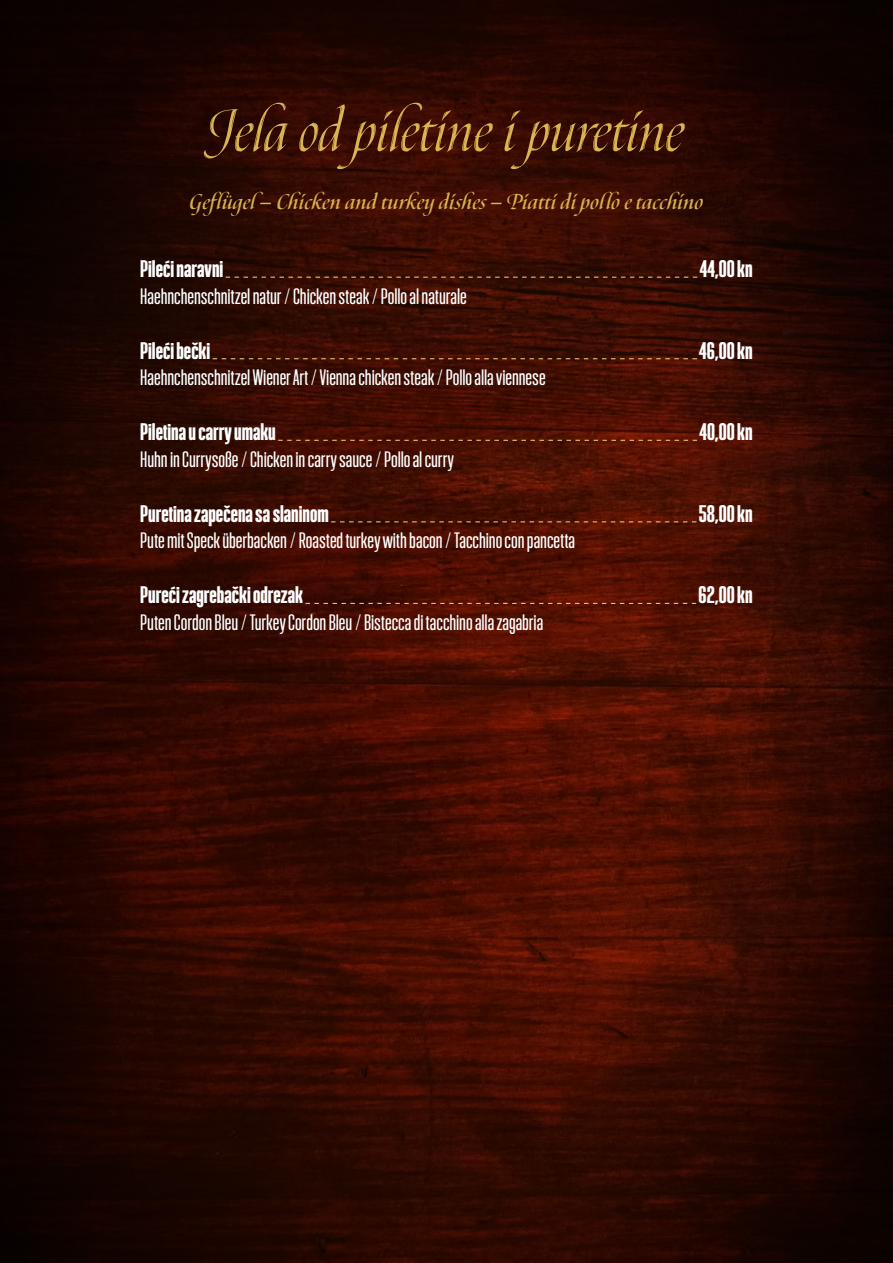
<style>
.page{position:relative;width:893px;height:1263px;background:#fff}
.page>*{position:absolute;margin:0;border:0;box-sizing:border-box;transform-origin:0 0}
.t1{font:italic 67.5px "Canto Brush";letter-spacing:-.01em;color:#d9b451}
.t2{font:italic 700 24px "Canto Brush";letter-spacing:.005em;color:#d9b451}
.t3{font:900 21px "Denso Sans";color:#fff}
.t4{font:500 19.5px "Denso Sans";color:#fff}
</style>
<div class="page">
<img style="left:0;top:0;width:893px;height:1263px">
<svg style="left:226px;top:277px;width:471px;height:1px"></svg>
<svg style="left:213px;top:358px;width:484px;height:1px"></svg>
<svg style="left:278px;top:440px;width:419px;height:1px"></svg>
<svg style="left:331px;top:521px;width:365px;height:1px"></svg>
<svg style="left:305px;top:603px;width:391px;height:1px"></svg>
<h1 class="t1" style="left:208px;top:90px;width:479px">Jela od piletine i puretine</h1>
<p class="t2" style="left:189px;top:187px;width:516px">Geflügel – Chicken and turkey dishes – Piatti di pollo e tacchino</p>
<p class="t3" style="left:140px;top:256px;width:84px">Pileći naravni</p>
<p class="t3" style="left:700px;top:256px;width:54px">44,00 kn</p>
<p class="t4" style="left:140px;top:284px;width:328px">Haehnchenschnitzel natur / Chicken steak / Pollo al naturale</p>
<p class="t3" style="left:140px;top:338px;width:71px">Pileći bečki</p>
<p class="t3" style="left:699px;top:338px;width:55px">46,00 kn</p>
<p class="t4" style="left:140px;top:366px;width:407px">Haehnchenschnitzel Wiener Art / Vienna chicken steak / Pollo alla viennese</p>
<p class="t3" style="left:140px;top:419px;width:137px">Piletina u carry umaku</p>
<p class="t3" style="left:699px;top:419px;width:55px">40,00 kn</p>
<p class="t4" style="left:140px;top:447px;width:315px">Huhn in Currysoße / Chicken in carry sauce / Pollo al curry</p>
<p class="t3" style="left:140px;top:501px;width:190px">Puretina zapečena sa slaninom</p>
<p class="t3" style="left:699px;top:501px;width:55px">58,00 kn</p>
<p class="t4" style="left:140px;top:529px;width:436px">Pute mit Speck überbacken / Roasted turkey with bacon / Tacchino con pancetta</p>
<p class="t3" style="left:140px;top:582px;width:164px">Pureći zagrebački odrezak</p>
<p class="t3" style="left:699px;top:582px;width:56px">62,00 kn</p>
<p class="t4" style="left:140px;top:610px;width:405px">Puten Cordon Bleu / Turkey Cordon Bleu / Bistecca di tacchino alla zagabria</p>
</div>
